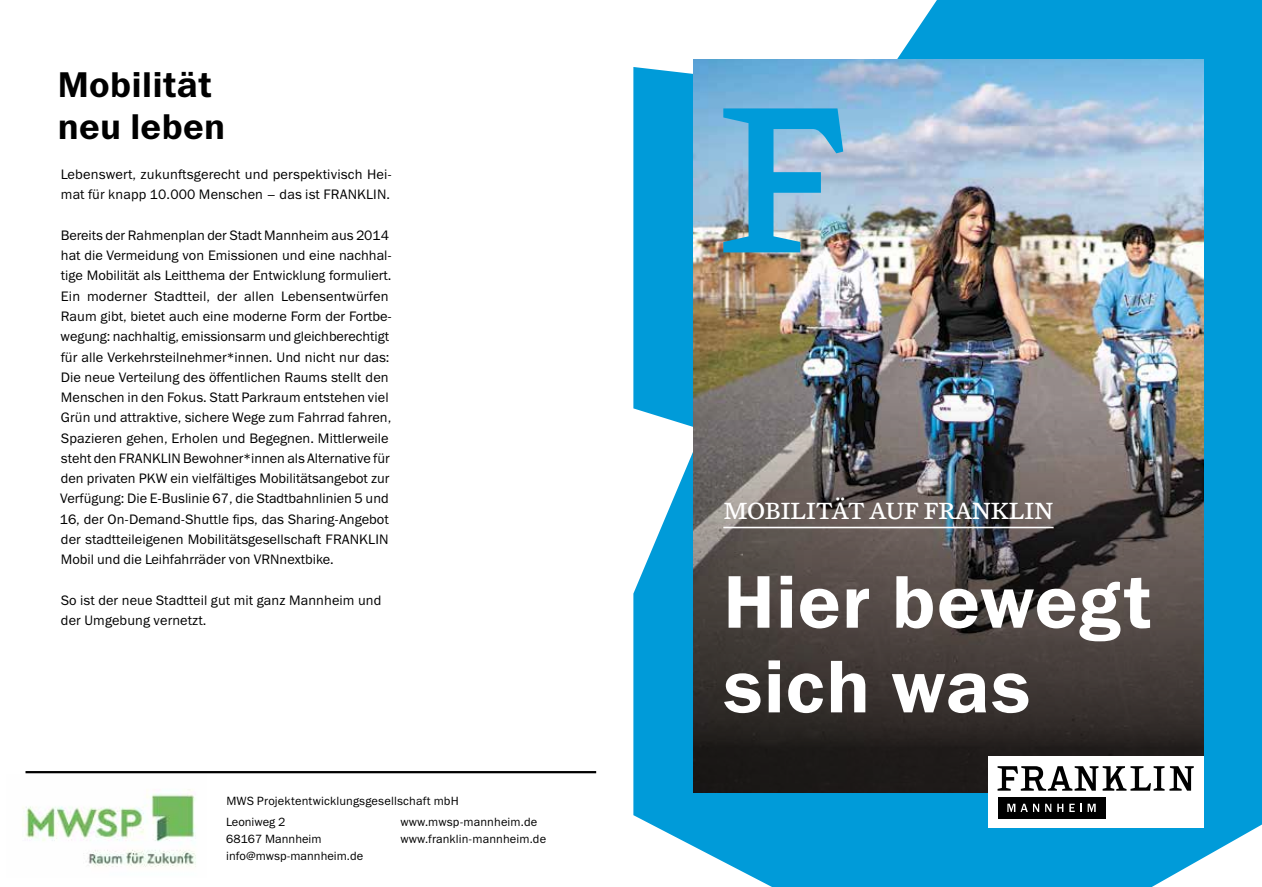
<style>
.page{position:relative;width:1262px;height:887px;background:#fff}
.page>*{position:absolute;margin:0;border:0;box-sizing:border-box;transform-origin:0 0}
.t1{font:600 75px/84.6px "Franklin Gothic ITC";letter-spacing:.015em;color:#fff}
.t2{font:600 36px/42px "Franklin Gothic ITC";letter-spacing:.01em;color:#000}
.t3{font:25.35px "Mercury Text G4";letter-spacing:-.015em;color:#fff}
.t4{font:13.8px/20.2px "Franklin Gothic ITC";color:#000}
.t5{font:12px/17.2px "Franklin Gothic ITC";letter-spacing:.01em;color:#000}
</style>
<div class="page">
<img style="left:22px;top:773px;width:184px;height:94px">
<hr style="left:26px;top:771px;width:570px;height:2px;background:#000">
<svg style="left:633px;top:0;width:629px;height:886px;fill:#009bd9"></svg>
<img style="left:693px;top:60px;width:510px;height:732px">
<svg style="left:723px;top:108px;width:120px;height:144px;background:#5fadd1"></svg>
<img style="left:694px;top:281px;width:509px;height:511px">
<div style="left:988px;top:756px;width:215px;height:72px;background:#fff"></div>
<svg style="left:997px;top:766px;width:197px;height:24px"></svg>
<div style="left:997px;top:797px;width:108px;height:21px;background:#000"></div>
<svg style="left:1007px;top:803px;width:32px;height:8px"></svg>
<svg style="left:1045px;top:803px;width:6px;height:8px"></svg>
<svg style="left:1057px;top:803px;width:6px;height:8px"></svg>
<svg style="left:1069px;top:803px;width:13px;height:8px"></svg>
<svg style="left:1088px;top:803px;width:8px;height:8px"></svg>
<hr style="left:723px;top:526px;width:330px;height:2px;background:#fff">
<h2 class="t2" style="left:58px;top:64px;width:169px">Mobilität neu leben</h2>
<p class="t4" style="left:61px;top:164px;width:333px">Lebenswert, zukunftsgerecht und perspektivisch Hei&shy;mat für knapp 10.000 Menschen – das ist FRANKLIN.</p>
<p class="t4" style="left:60px;top:225px;width:334px">Bereits der Rahmenplan der Stadt Mannheim aus 2014 hat die Vermeidung von Emissionen und eine nachhal&shy;tige Mobilität als Leitthema der Entwicklung formuliert.<br>Ein moderner Stadtteil, der allen Lebensentwürfen Raum gibt, bietet auch eine moderne Form der Fortbe&shy;wegung: nachhaltig, emissionsarm und gleichberechtigt für alle Verkehrsteilnehmer*innen. Und nicht nur das:<br>Die neue Verteilung des öffentlichen Raums stellt den Menschen in den Fokus. Statt Parkraum entstehen viel Grün und attraktive, sichere Wege zum Fahrrad fahren, Spazieren gehen, Erholen und Begegnen. Mittlerweile steht den FRANKLIN Bewohner*innen als Alternative für den privaten PKW ein vielfältiges Mobilitätsangebot zur Verfügung: Die E-Buslinie 67, die Stadtbahnlinien 5 und 16, der On-Demand-Shuttle fips, das Sharing-Angebot der stadtteileigenen Mobilitätsgesellschaft FRANKLIN Mobil und die Leihfahrräder von VRNnextbike.</p>
<p class="t4" style="left:61px;top:589px;width:322px">So ist der neue Stadtteil gut mit ganz Mannheim und der Umgebung vernetzt.</p>
<p class="t5" style="left:226px;top:791px;width:234px">MWS Projektentwicklungsgesellschaft mbH</p>
<p class="t5" style="left:226px;top:812px;width:138px">Leoniweg 2<br>68167 Mannheim info@mwsp-mannheim.de</p>
<p class="t5" style="left:400px;top:813px;width:147px">www.mwsp-mannheim.de www.franklin-mannheim.de</p>
<h3 class="t3" style="left:723px;top:492px;width:332px">MOBILITÄT AUF FRANKLIN</h3>
<h1 class="t1" style="left:723px;top:561px;width:430px">Hier bewegt sich was</h1>
</div>
